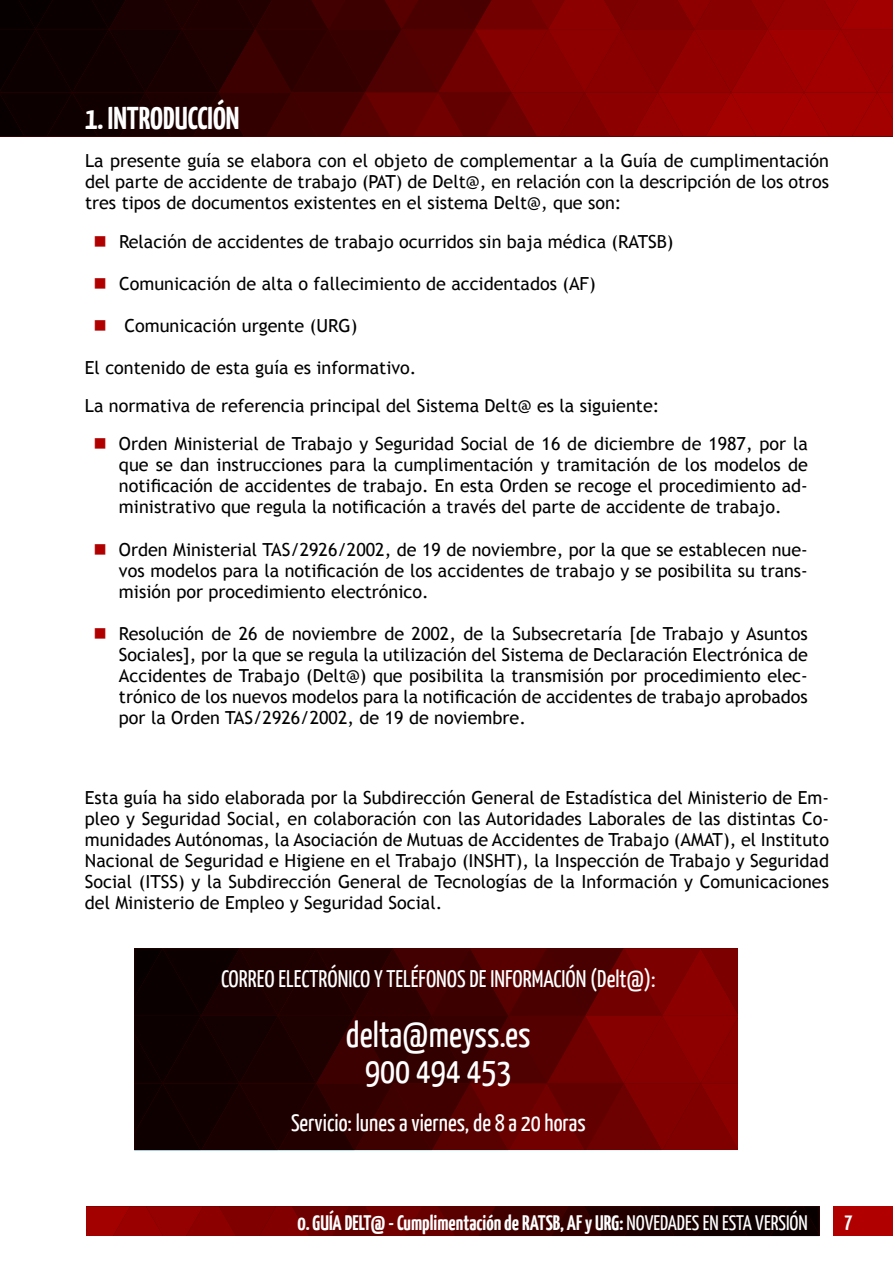
<style>
.page{position:relative;width:893px;height:1263px;background:#fff}
.page>*{position:absolute;margin:0;border:0;box-sizing:border-box;transform-origin:0 0}
.t1{font:36px/36px "Yanone Kaffeesatz";color:#fff;text-align:center}
.t2{font:700 31.5px "Yanone Kaffeesatz";color:#fff}
.t3{font:24px "Yanone Kaffeesatz";color:#fff}
.t4{font:700 21px "Yanone Kaffeesatz";color:#fff}
.t5{font:18px/21px "Trebuchet MS";color:#000;text-align:justify}
.s1{font-weight:400}
</style>
<div class="page">
<div style="left:833px;top:1206px;width:60px;height:30px;background:#b00000"></div>
<svg style="left:86px;top:1206px;width:733px;height:30px;background:#530000"></svg>
<svg style="left:0;top:0;width:893px;height:136px;background:#5a0000"></svg>
<svg style="left:134px;top:948px;width:604px;height:202px;background:#430000"></svg>
<h2 class="t2" style="left:85px;top:99px;width:156px">1. INTRODUCCIÓN</h2>
<p class="t5" style="left:85px;top:151px;width:746px">La presente guía se elabora con el objeto de complementar a la Guía de cumplimentación del parte de accidente de trabajo (PAT) de Delt@, en relación con la descripción de los otros tres tipos de documentos existentes en el sistema Delt@, que son:</p>
<p class="t5" style="left:119px;top:231px;width:556px">Relación de accidentes de trabajo ocurridos sin baja médica (RATSB)</p>
<p class="t5" style="left:119px;top:273px;width:478px">Comunicación de alta o fallecimiento de accidentados (AF)</p>
<p class="t5" style="left:124px;top:315px;width:234px">Comunicación urgente (URG)</p>
<p class="t5" style="left:85px;top:358px;width:333px">El contenido de esta guía es informativo.</p>
<p class="t5" style="left:85px;top:396px;width:576px">La normativa de referencia principal del Sistema Delt@ es la siguiente:</p>
<p class="t5" style="left:119px;top:434px;width:690px">Orden Ministerial de Trabajo y Seguridad Social de 16 de diciembre de 1987, por la</p>
<p class="t5" style="left:119px;top:455px;width:690px">que se dan instrucciones para la cumplimentación y tramitación de los modelos de notificación de accidentes de trabajo. En esta Orden se recoge el procedimiento ad‐ ministrativo que regula la notificación a través del parte de accidente de trabajo.</p>
<p class="t5" style="left:119px;top:539px;width:690px">Orden Ministerial TAS/2926/2002, de 19 de noviembre, por la que se establecen nue‐ vos modelos para la notificación de los accidentes de trabajo y se posibilita su trans‐ misión por procedimiento electrónico.</p>
<p class="t5" style="left:119px;top:623px;width:690px">Resolución de 26 de noviembre de 2002, de la Subsecretaría [de Trabajo y Asuntos Sociales], por la que se regula la utilización del Sistema de Declaración Electrónica de Accidentes de Trabajo (Delt@) que posibilita la transmisión por procedimiento elec‐ trónico de los nuevos modelos para la notificación de accidentes de trabajo aprobados por la Orden TAS/2926/2002, de 19 de noviembre.</p>
<p class="t5" style="left:85px;top:788px;width:746px">Esta guía ha sido elaborada por la Subdirección General de Estadística del Ministerio de Em‐ pleo y Seguridad Social, en colaboración con las Autoridades Laborales de las distintas Co‐ munidades Autónomas, la Asociación de Mutuas de Accidentes de Trabajo (AMAT), el Instituto Nacional de Seguridad e Higiene en el Trabajo (INSHT), la Inspección de Trabajo y Seguridad Social (ITSS) y la Subdirección General de Tecnologías de la Información y Comunicaciones del Ministerio de Empleo y Seguridad Social.</p>
<h3 class="t3" style="left:221px;top:964px;width:436px">CORREO ELECTRÓNICO Y TELÉFONOS DE INFORMACIÓN (Delt@):</h3>
<h1 class="t1" style="left:346px;top:1016px;width:186px">delta@meyss.es<br>900 494 453</h1>
<h3 class="t3" style="left:291px;top:1108px;width:296px">Servicio: lunes a viernes, de 8 a 20 horas</h3>
<p class="t4" style="left:297px;top:1209px;width:512px">0. GUÍA DELT@ - Cumplimentación de RATSB, AF y URG: <span class="s1">NOVEDADES EN ESTA VERSIÓN</span></p>
<p class="t4" style="left:844px;top:1208px;width:10px">7</p>
</div>
